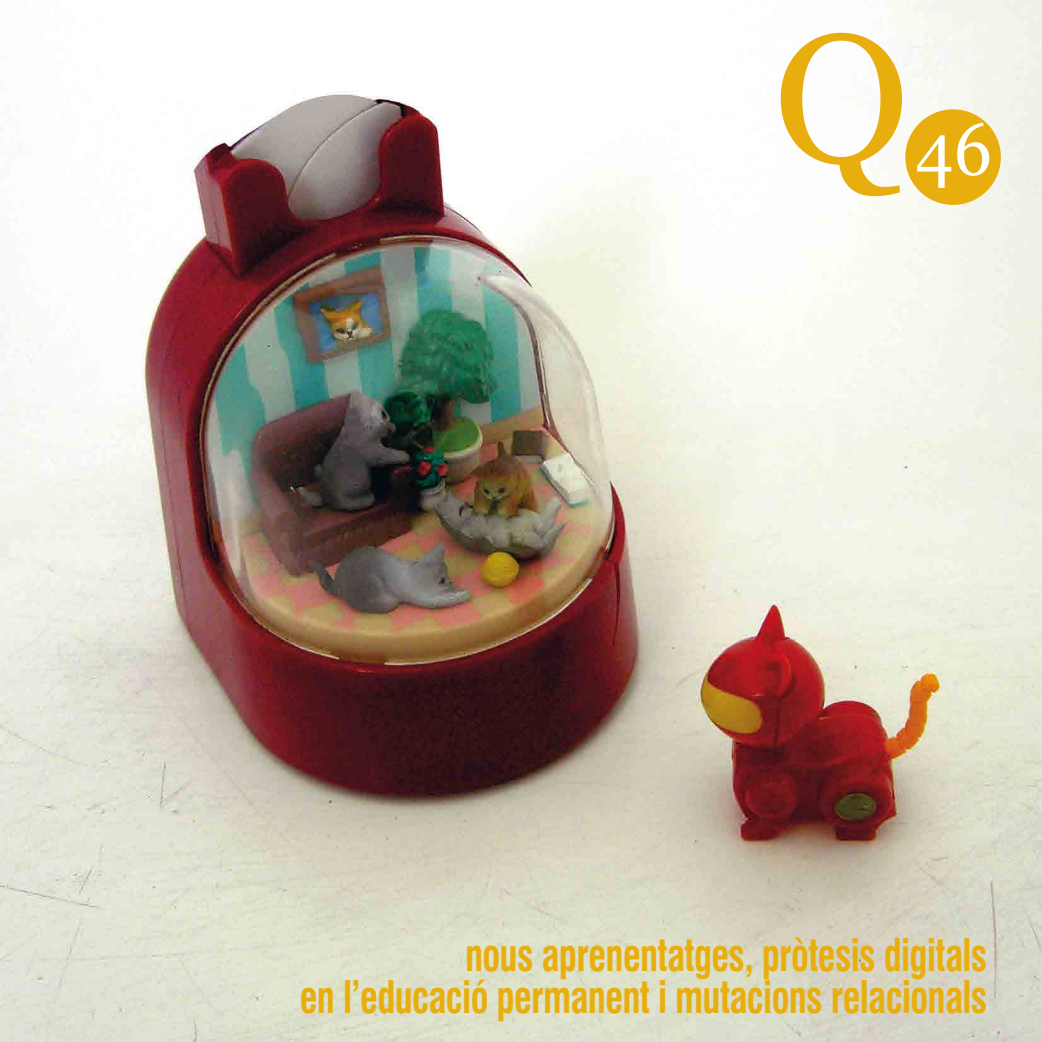
<style>
.page{position:relative;width:1042px;height:1042px;background:#fff}
.page>*{position:absolute;margin:0;border:0;box-sizing:border-box;transform-origin:0 0}
.t1{font:182px "Georgia";color:#e8ae0e}
.t2{font:73.5px "Georgia";color:#fff;scale:.92 1}
.t3{font:700 condensed 43.75px/42px "Swiss 721 BT";letter-spacing:-.015em;color:#e8ae0e;text-align:right;scale:.85 1}
</style>
<div class="page">
<img style="left:0;top:0;width:1042px;height:1042px">
<div style="left:905px;top:109px;width:96px;height:96px;background:#e8ae0e;border-radius:50%"></div>
<h1 class="t1" style="left:773px;top:-34px;width:137px">Q</h1>
<h2 class="t2" style="left:915px;top:96px;width:85px">46</h2>
<p class="t3" style="left:300px;top:934px;width:810px">nous aprenentatges, pròtesis digitals<br>en l’educació permanent i mutacions relacionals</p>
</div>
